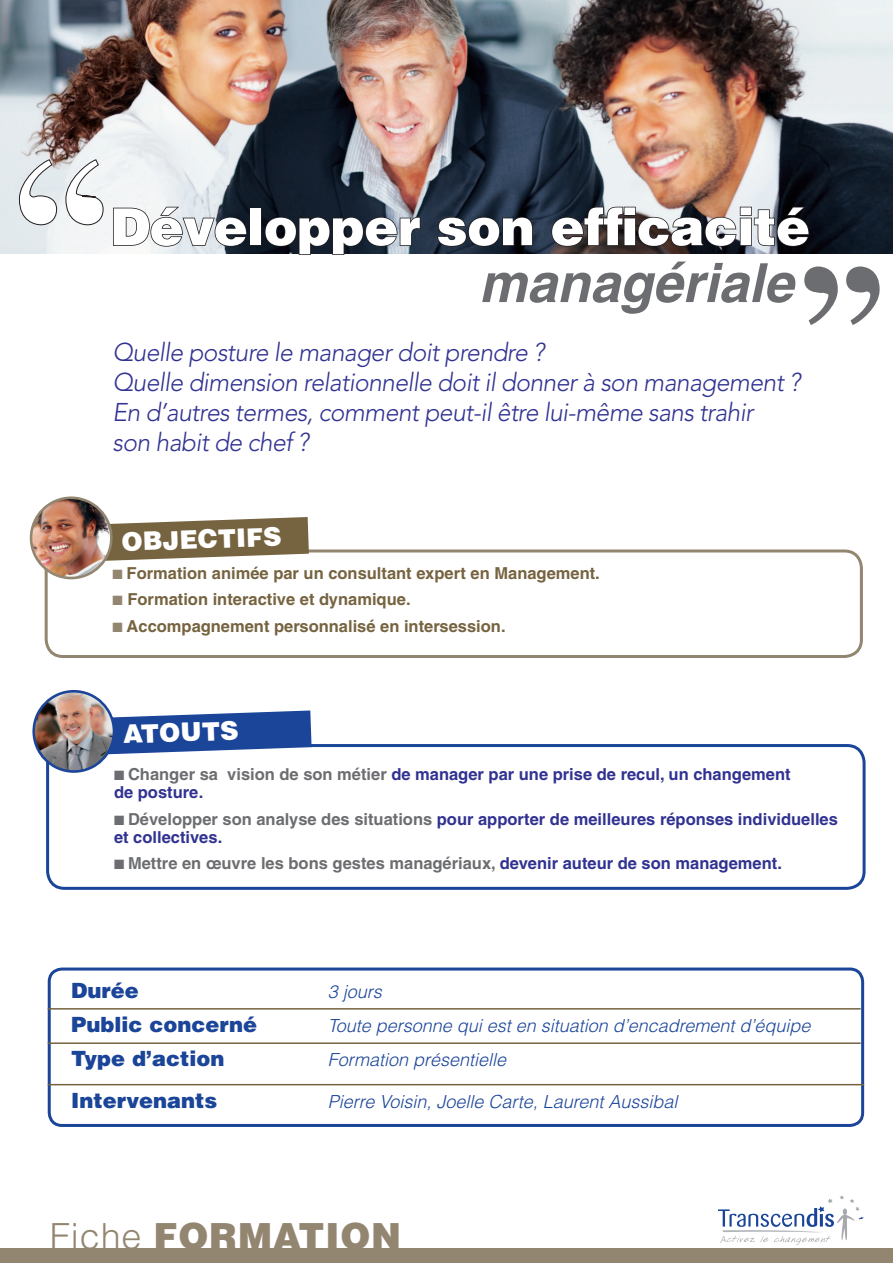
<style>
.page{position:relative;width:893px;height:1263px;background:#fff}
.page>*{position:absolute;margin:0;border:0;box-sizing:border-box;transform-origin:0 0}
.t1{font:italic 700 54px "Helvetica";color:#6c6d70}
.t2{font:900 51px "Helvetica";letter-spacing:-.01em;color:#fff}
.t3{font:900 36px "Helvetica";letter-spacing:.025em;color:#938671}
.t4{font:italic 300 25.5px/30px "Avenir";letter-spacing:-.025em;color:#313291}
.t5{font:900 25.5px "Helvetica";color:#fff}
.t6{font:900 21px "Helvetica";color:#1b4599}
.t7{font:italic 300 18px "Helvetica";color:#1b4599}
.t8{font:700 16.5px/18px "Helvetica";color:#313291}
.t9{font:700 16.5px "Helvetica";color:#766340}
.t10{font:700 16.5px "Helvetica";color:#6c6d70}
.s1{color:#938671}
.s2{color:#6c6d70}
.s3{color:#313291}
.s4{font-weight:300}
</style>
<div class="page">
<div style="left:48px;top:967px;width:816px;height:160px;border:3px solid #1b4599;border-radius:13px"></div>
<div style="left:45px;top:549px;width:818px;height:109px;border:3px solid #938671;border-radius:17px"></div>
<img style="left:0;top:0;width:893px;height:254px">
<svg style="left:112px;top:206px;width:136px;height:41px"></svg>
<div style="left:250px;top:208px;width:12px;height:38px;border:2px solid #231f20"></div>
<svg style="left:264px;top:216px;width:157px;height:39px;background:#2e3743"></svg>
<svg style="left:436px;top:216px;width:98px;height:31px;background:#1b2431"></svg>
<svg style="left:551px;top:206px;width:259px;height:41px;background:#535154"></svg>
<svg style="left:19px;top:159px;width:85px;height:66px"></svg>
<svg style="left:804px;top:266px;width:76px;height:59px"></svg>
<svg style="left:104px;top:517px;width:205px;height:44px;background:#8d7d60"></svg>
<img style="left:31px;top:498px;width:80px;height:80px;border-radius:40px">
<div style="left:30px;top:496px;width:83px;height:83px;border:3px solid #938671;border-radius:50%"></div>
<div style="left:46px;top:744px;width:820px;height:146px;border:3px solid #1b4599;border-radius:17px"></div>
<svg style="left:106px;top:710px;width:206px;height:45px"></svg>
<img style="left:34px;top:691px;width:80px;height:80px;border-radius:40px">
<div style="left:32px;top:690px;width:83px;height:83px;border:3px solid #1b4599;border-radius:50%"></div>
<hr style="left:48px;top:1008px;width:813px;height:1px;background:#766340">
<hr style="left:48px;top:1084px;width:816px;height:1px;background:#766340">
<hr style="left:48px;top:1042px;width:813px;height:2px;background:#766340">
<svg style="left:718px;top:1195px;width:146px;height:50px"></svg>
<div style="left:0;top:1249px;width:893px;height:14px;background:#938671"></div>
<p class="t2" style="left:110px;top:193px;width:701px">Développer son efficacité</p>
<p class="t1" style="left:479px;top:250px;width:316px">managériale</p>
<p class="t4" style="left:113px;top:337px;width:433px">Quelle posture le manager doit prendre ?</p>
<p class="t4" style="left:113px;top:367px;width:689px">Quelle dimension relationnelle doit il donner à son management ?<br>En d’autres termes, comment peut-il être lui-même sans trahir<br>son habit de chef ?</p>
<p class="t5" style="left:121px;top:525px;width:162px;rotate:-2deg">OBJECTIFS</p>
<p class="t9" style="left:113px;top:563px;width:489px"><span class="s1">■</span> Formation animée par un consultant expert en Management.</p>
<p class="t9" style="left:113px;top:589px;width:300px"><span class="s1">■</span> Formation interactive et dynamique.</p>
<p class="t9" style="left:113px;top:616px;width:394px"><span class="s1">■</span> Accompagnement personnalisé en intersession.</p>
<p class="t5" style="left:123px;top:717px;width:117px;rotate:-2deg">ATOUTS</p>
<p class="t8" style="left:114px;top:765px;width:678px"><span class="s2">■ Changer sa vision de son métier</span> de manager par une prise de recul, un changement de posture.</p>
<p class="t8" style="left:114px;top:809px;width:725px"><span class="s2">■ Développer son analyse des situations</span> pour apporter de meilleures réponses individuelles et collectives.</p>
<p class="t10" style="left:114px;top:853px;width:669px">■ Mettre en œuvre les bons gestes managériaux, <span class="s3">devenir auteur de son management.</span></p>
<p class="t6" style="left:71px;top:977px;width:69px">Durée</p>
<p class="t7" style="left:328px;top:980px;width:56px">3 jours</p>
<p class="t6" style="left:71px;top:1011px;width:187px">Public concerné</p>
<p class="t7" style="left:328px;top:1014px;width:484px">Toute personne qui est en situation d’encadrement d’équipe</p>
<p class="t6" style="left:71px;top:1044px;width:155px">Type d’action</p>
<p class="t7" style="left:328px;top:1048px;width:180px">Formation présentielle</p>
<p class="t6" style="left:71px;top:1086px;width:148px">Intervenants</p>
<p class="t7" style="left:328px;top:1090px;width:351px">Pierre Voisin, Joelle Carte, Laurent Aussibal</p>
<p class="t3" style="left:50px;top:1213px;width:353px"><span class="s4">Fiche</span> FORMATION</p>
</div>
